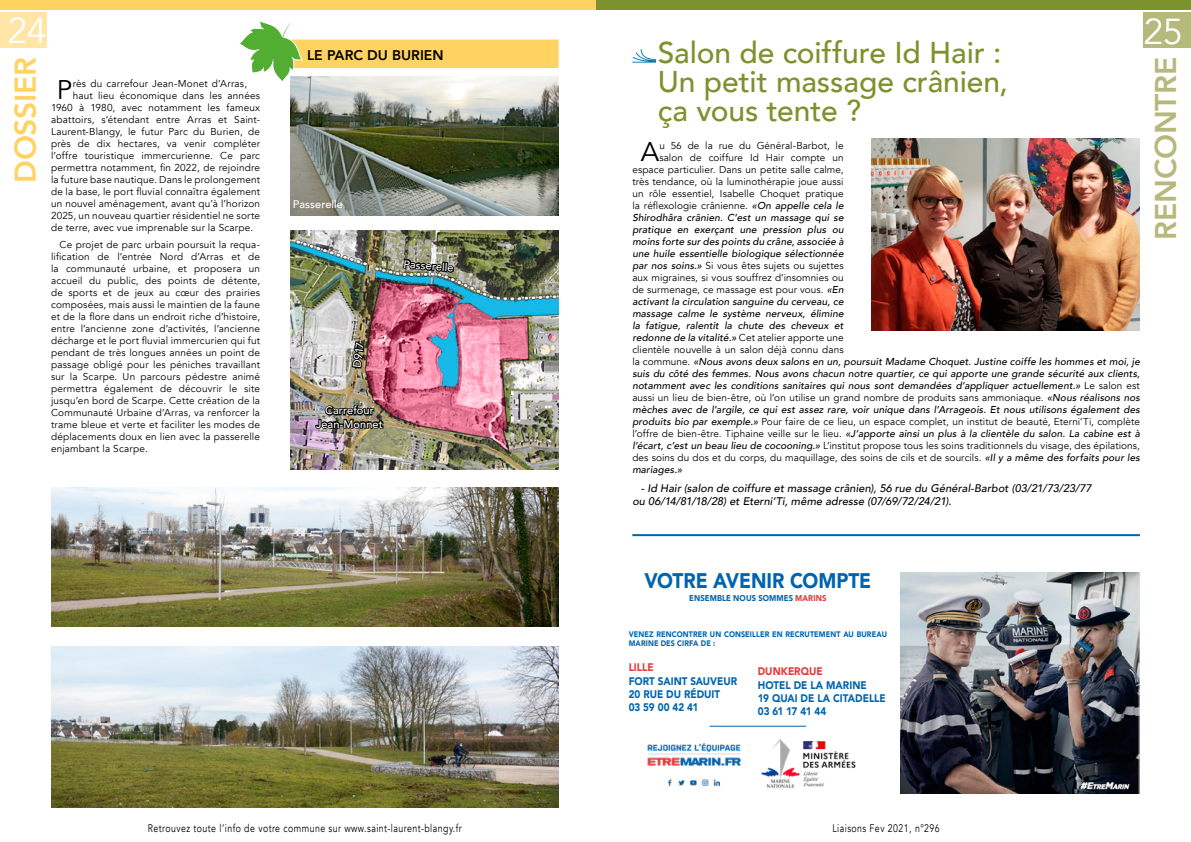
<style>
.page{position:relative;width:1191px;height:842px;background:#fff}
.page>*{position:absolute;margin:0;border:0;box-sizing:border-box;transform-origin:0 0}
.t1{font:36px "Avenir";color:#fff}
.Texte_2016{font:500 30px "Avenir";letter-spacing:-.005em;color:#7c922d}
.Texte_2016-2{font:800 30px "Avenir";letter-spacing:-.005em;color:#b5b97c}
.Texte_2016-3{font:800 30px "Avenir";letter-spacing:-.005em;color:#ffd361}
.Texte_2016-4{font:26.9px "Avenir";color:#000}
.Texte_2016-5{font:900 21.1px "Avenir";letter-spacing:-.005em;color:#0064b0;scale:.9 1}
.Texte_2016-6{font:800 14px "Avenir";letter-spacing:-.005em;color:#000}
.Texte_2016-7{font:italic 500 11px/13.2px "Avenir";letter-spacing:.005em;color:#000}
.t2{font:11px "Avenir";letter-spacing:.05em;color:#000;scale:.8 1}
.t3{font:900 11px "Avenir";color:#0064b0;scale:.9 1}
.Texte_2016-8{font:500 11px "Avenir";letter-spacing:.005em;color:#fff}
.Texte_2016-9{font:900 11px "Avenir";color:#e63835;scale:.9 1}
.Texte_2016-10{font:10px/12px "Avenir";letter-spacing:.01em;color:#000;text-align:justify}
.Texte_2016-11{font:italic 500 10px "Avenir";letter-spacing:.015em;color:#000}
.Texte_2016-12{font:900 8.5px "Avenir";letter-spacing:.015em;color:#0064b0;scale:.9 1}
.Texte_2016-13{font:900 8px/9.6px "Avenir";letter-spacing:.015em;color:#0064b0;scale:.9 1}
.s1{font-weight:500;font-style:italic}
.s2{font-weight:400;font-style:normal}
.s3{color:#e63835}
</style>
<div class="page">
<img style="left:51px;top:488px;width:507px;height:138px">
<img style="left:51px;top:646px;width:507px;height:162px">
<img style="left:291px;top:85px;width:267px;height:130px">
<img style="left:291px;top:231px;width:267px;height:238px">
<svg style="left:402px;top:230px;width:53px;height:44px;background:#797a64"></svg>
<svg style="left:350px;top:340px;width:16px;height:30px"></svg>
<img style="left:314px;top:404px;width:70px;height:32px">
<svg style="left:240px;top:21px;width:318px;height:64px"></svg>
<svg style="left:632px;top:49px;width:24px;height:14px"></svg>
<img style="left:872px;top:139px;width:268px;height:191px">
<img style="left:900px;top:573px;width:240px;height:221px">
<img style="left:802px;top:741px;width:54px;height:46px">
<img style="left:761px;top:739px;width:39px;height:50px">
<img style="left:647px;top:743px;width:94px;height:43px">
<hr style="left:632px;top:534px;width:508px;height:2px;background:#0064b0">
<hr style="left:709px;top:726px;width:97px;height:1px;background:#0064b0">
<div style="left:595px;top:0;width:596px;height:10px;background:#7c922d"></div>
<div style="left:1143px;top:13px;width:48px;height:35px;background:#b5b97c"></div>
<div style="left:0;top:13px;width:47px;height:35px;background:#ffe5a6"></div>
<div style="left:0;top:0;width:595px;height:10px;background:#ffd361"></div>
<h1 class="t1" style="left:8px;top:9px;width:41px">24</h1>
<h1 class="t1" style="left:1143px;top:10px;width:41px">25</h1>
<p class="Texte_2016" style="left:658px;top:26px;width:345px">Salon de coiffure Id Hair :</p>
<p class="Texte_2016" style="left:658px;top:55px;width:351px">Un petit massage crânien,</p>
<p class="Texte_2016" style="left:658px;top:84px;width:205px">ça vous tente ?</p>
<p class="Texte_2016-4" style="left:641px;top:136px;width:20px">A</p>
<p class="Texte_2016-10" style="left:659px;top:140px;width:186px">u 56 de la rue du Général-Barbot, le</p>
<p class="Texte_2016-6" style="left:307px;top:44px;width:138px">LE PARC DU BURIEN</p>
<p class="Texte_2016-3" style="left:2px;top:183px;width:127px;rotate:-90deg">DOSSIER</p>
<p class="Texte_2016-2" style="left:1142px;top:240px;width:185px;rotate:-90deg">RENCONTRE</p>
<p class="Texte_2016-4" style="left:57px;top:73px;width:17px">P</p>
<p class="Texte_2016-10" style="left:73px;top:77px;width:176px">rès du carrefour Jean-Monet d’Arras,</p>
<p class="Texte_2016-10" style="left:73px;top:89px;width:189px">haut lieu économique dans les années</p>
<p class="Texte_2016-10" style="left:51px;top:101px;width:210px">1960 à 1980, avec notamment les fameux</p>
<p class="Texte_2016-10" style="left:51px;top:113px;width:211px">abattoirs, s’étendant entre Arras et Saint-</p>
<p class="Texte_2016-10" style="left:51px;top:125px;width:210px">Laurent-Blangy, le futur Parc du Burien, de</p>
<p class="Texte_2016-10" style="left:51px;top:137px;width:211px">près de dix hectares, va venir compléter</p>
<p class="Texte_2016-10" style="left:51px;top:149px;width:210px">l’offre touristique immercurienne. Ce parc</p>
<p class="Texte_2016-10" style="left:51px;top:161px;width:211px">permettra notamment, fin 2022, de rejoindre</p>
<p class="Texte_2016-10" style="left:51px;top:173px;width:211px">la future base nautique. Dans le prolongement</p>
<p class="Texte_2016-10" style="left:51px;top:185px;width:211px">de la base, le port fluvial connaîtra également</p>
<p class="Texte_2016-10" style="left:51px;top:197px;width:211px">un nouvel aménagement, avant qu’à l’horizon</p>
<p class="Texte_2016-10" style="left:51px;top:209px;width:211px">2025, un nouveau quartier résidentiel ne sorte</p>
<p class="Texte_2016-10" style="left:51px;top:221px;width:204px">de terre, avec vue imprenable sur la Scarpe.</p>
<p class="Texte_2016-10" style="left:51px;top:239px;width:211px;text-indent:9px">Ce projet de parc urbain poursuit la requa&shy;lification de l’entrée Nord d’Arras et de la communauté urbaine, et proposera un accueil du public, des points de détente, de sports et de jeux au cœur des prairies composées, mais aussi le maintien de la faune et de la flore dans un endroit riche d’histoire, entre l’ancienne zone d’activités, l’ancienne décharge et le port fluvial immercurien qui fut pendant de très longues années un point de passage obligé pour les péniches travaillant sur la Scarpe. Un parcours pédestre animé permettra également de découvrir le site jusqu’en bord de Scarpe. Cette création de la Communauté Urbaine d’Arras, va renforcer la trame bleue et verte et faciliter les modes de déplacements doux en lien avec la passerelle enjambant la Scarpe.</p>
<p class="Texte_2016-10" style="left:659px;top:152px;width:186px">salon de coiffure Id Hair compte un</p>
<p class="Texte_2016-10" style="left:632px;top:164px;width:213px">espace particulier. Dans un petite salle calme,</p>
<p class="Texte_2016-10" style="left:632px;top:176px;width:213px">très tendance, où la luminothérapie joue aussi</p>
<p class="Texte_2016-10" style="left:632px;top:188px;width:213px">un rôle essentiel, Isabelle Choquet pratique</p>
<p class="Texte_2016-10" style="left:632px;top:200px;width:213px">la réflexologie crânienne. <span class="s1">«On appelle cela le</span></p>
<p class="Texte_2016-11" style="left:632px;top:211px;width:213px">Shirodhâra crânien. C’est un massage qui se</p>
<p class="Texte_2016-11" style="left:632px;top:223px;width:213px">pratique en exerçant une pression plus ou</p>
<p class="Texte_2016-11" style="left:632px;top:235px;width:213px">moins forte sur des points du crâne, associée à</p>
<p class="Texte_2016-11" style="left:632px;top:247px;width:213px">une huile essentielle biologique sélectionnée</p>
<p class="Texte_2016-10" style="left:632px;top:260px;width:213px"><span class="s1">par nos soins.»</span> Si vous êtes sujets ou sujettes</p>
<p class="Texte_2016-10" style="left:632px;top:272px;width:213px">aux migraines, si vous souffrez d’insomnies ou</p>
<p class="Texte_2016-10" style="left:632px;top:284px;width:213px">de surmenage, ce massage est pour vous. <span class="s1">«En</span></p>
<p class="Texte_2016-11" style="left:632px;top:295px;width:213px">activant la circulation sanguine du cerveau, ce</p>
<p class="Texte_2016-11" style="left:632px;top:307px;width:213px">massage calme le système nerveux, élimine</p>
<p class="Texte_2016-11" style="left:632px;top:319px;width:213px">la fatigue, ralentit la chute des cheveux et</p>
<p class="Texte_2016-11" style="left:632px;top:331px;width:213px">redonne de la vitalité.» <span class="s2">Cet atelier apporte une</span></p>
<p class="Texte_2016-10" style="left:632px;top:344px;width:213px">clientèle nouvelle à un salon déjà connu dans</p>
<p class="Texte_2016-11" style="left:632px;top:355px;width:509px"><span class="s2">la commune.</span> «Nous avons deux salons en un, poursuit Madame Choquet. Justine coiffe les hommes et moi, je</p>
<p class="Texte_2016-11" style="left:632px;top:367px;width:509px">suis du côté des femmes. Nous avons chacun notre quartier, ce qui apporte une grande sécurité aux clients,</p>
<p class="Texte_2016-11" style="left:632px;top:379px;width:509px">notamment avec les conditions sanitaires qui nous sont demandées d’appliquer actuellement.» <span class="s2">Le salon est</span></p>
<p class="Texte_2016-10" style="left:632px;top:392px;width:509px">aussi un lieu de bien-être, où l’on utilise un grand nombre de produits sans ammoniaque. <span class="s1">«Nous réalisons nos</span></p>
<p class="Texte_2016-11" style="left:632px;top:403px;width:509px">mèches avec de l’argile, ce qui est assez rare, voir unique dans l’Arrageois. Et nous utilisons également des</p>
<p class="Texte_2016-10" style="left:632px;top:416px;width:509px"><span class="s1">produits bio par exemple.»</span> Pour faire de ce lieu, un espace complet, un institut de beauté, Eterni’Ti, complète</p>
<p class="Texte_2016-11" style="left:632px;top:427px;width:509px"><span class="s2">l’offre de bien-être. Tiphaine veille sur le lieu.</span> «J’apporte ainsi un plus à la clientèle du salon. La cabine est à</p>
<p class="Texte_2016-10" style="left:632px;top:440px;width:509px"><span class="s1">l’écart, c’est un beau lieu de cocooning.»</span> L’institut propose tous les soins traditionnels du visage, des épilations,</p>
<p class="Texte_2016-10" style="left:632px;top:452px;width:509px">des soins du dos et du corps, du maquillage, des soins de cils et de sourcils. <span class="s1">«Il y a même des forfaits pour les</span></p>
<p class="Texte_2016-11" style="left:632px;top:463px;width:51px">mariages.»</p>
<p class="Texte_2016-7" style="left:632px;top:482px;width:461px;text-indent:9px">- Id Hair (salon de coiffure et massage crânien), 56 rue du Général-Barbot (03/21/73/23/77 ou 06/14/81/18/28) et Eterni’Ti, même adresse (07/69/72/24/21).</p>
<p class="Texte_2016-8" style="left:293px;top:195px;width:52px">Passerelle</p>
<p class="Texte_2016-8" style="left:404px;top:254px;width:52px;rotate:5deg">Passerelle</p>
<p class="Texte_2016-8" style="left:347px;top:366px;width:27px;rotate:-82deg">D917</p>
<p class="Texte_2016-8" style="left:325px;top:401px;width:50px">Carrefour</p>
<p class="Texte_2016-8" style="left:316px;top:414px;width:68px">Jean-Monnet</p>
<p class="Texte_2016-5" style="left:644px;top:562px;width:253px">VOTRE AVENIR COMPTE</p>
<p class="Texte_2016-12" style="left:689px;top:590px;width:154px">ENSEMBLE NOUS SOMMES <span class="s3">MARINS</span></p>
<p class="Texte_2016-13" style="left:628px;top:629px;width:288px">VENEZ RENCONTRER UN CONSEILLER EN RECRUTEMENT AU BUREAU<br>MARINE DES CIRFA DE :</p>
<p class="Texte_2016-9" style="left:628px;top:658px;width:29px">LILLE</p>
<p class="t3" style="left:628px;top:671px;width:122px">FORT SAINT SAUVEUR</p>
<p class="t3" style="left:628px;top:684px;width:103px">20 RUE DU RÉDUIT</p>
<p class="t3" style="left:628px;top:698px;width:79px">03 59 00 42 41</p>
<p class="Texte_2016-9" style="left:758px;top:662px;width:73px">DUNKERQUE</p>
<p class="t3" style="left:758px;top:675px;width:123px">HOTEL DE LA MARINE</p>
<p class="t3" style="left:758px;top:688px;width:144px">19 QUAI DE LA CITADELLE</p>
<p class="t3" style="left:758px;top:702px;width:78px">03 61 17 41 44</p>
<p class="t2" style="left:148px;top:822px;width:394px">Retrouvez toute l’info de votre commune sur www.saint-laurent-blangy.fr</p>
<p class="t2" style="left:832px;top:822px;width:136px">Liaisons Fev 2021, n°296</p>
</div>
